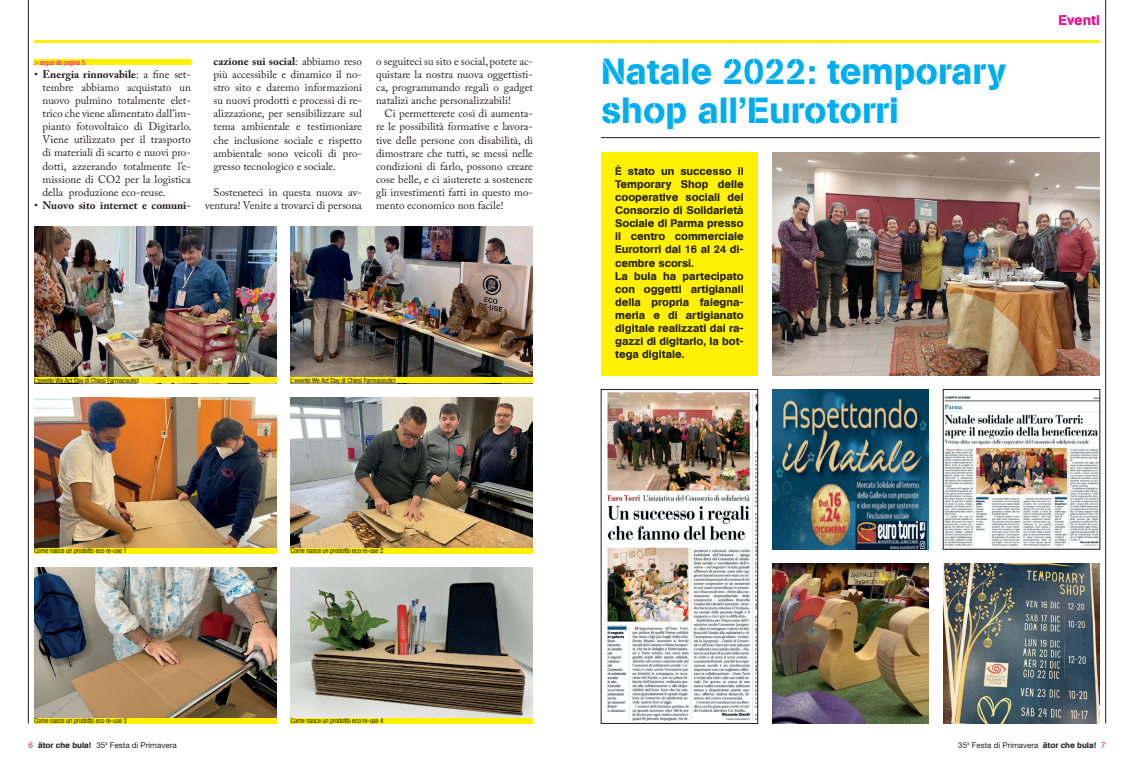
<style>
.page{position:relative;width:1134px;height:766px;background:#fff}
.page>*{position:absolute;margin:0;border:0;box-sizing:border-box;transform-origin:0 0}
.t1{font:36px/38.8px "AG Book Stencil";color:#00aeef}
.t2{font:14px "AG Book Stencil";color:#ed028c}
.t3{font:11px/13.1px "Adobe Caslon Pro";color:#231f20;text-align:justify}
.t4{font:11px/13.1px "AG Book Stencil";color:#231f20}
.t5{font:700 11px "Adobe Caslon Pro";color:#231f20}
.t6{font:8px "Helvetica Neue LT Std";color:#231f20}
.t7{font:condensed 7px "Helvetica Neue LT Std";letter-spacing:-.02em;color:#231f20}
.t8{font:condensed 7px "Helvetica Neue LT Std";letter-spacing:-.02em;color:#ed028c}
.s1{font-weight:700}
.s2{font-weight:400}
.s3{color:#ed028c}
.s4{font-family:"AG Book Stencil"}
</style>
<div class="page">
<hr style="left:558px;top:40px;width:542px;height:3px;background:#fff101">
<hr style="left:1105px;top:0;width:1px;height:723px;background:#231f20">
<hr style="left:28px;top:0;width:1px;height:723px;background:#231f20">
<hr style="left:34px;top:40px;width:541px;height:3px;background:#fff101">
<div style="left:601px;top:152px;width:157px;height:223px;background:#fff101"></div>
<hr style="left:601px;top:137px;width:499px;height:1px;background:#231f20">
<img style="left:607px;top:392px;width:149px;height:329px">
<div style="left:601px;top:389px;width:157px;height:334px;border:1px solid #231f20"></div>
<img style="left:945px;top:396px;width:153px;height:151px">
<div style="left:943px;top:389px;width:157px;height:160px;border:1px solid #231f20"></div>
<img style="left:943px;top:563px;width:157px;height:160px">
<img style="left:772px;top:563px;width:156px;height:160px">
<img style="left:772px;top:389px;width:157px;height:160px">
<img style="left:772px;top:152px;width:328px;height:223px">
<div style="left:34px;top:60px;width:157px;height:5px;background:#fff101"></div>
<img style="left:34px;top:397px;width:242px;height:151px">
<img style="left:291px;top:397px;width:242px;height:151px">
<img style="left:291px;top:227px;width:242px;height:151px">
<img style="left:34px;top:227px;width:242px;height:151px">
<img style="left:34px;top:567px;width:242px;height:151px">
<img style="left:291px;top:567px;width:242px;height:151px">
<div style="left:34px;top:378px;width:242px;height:5px;background:#fff101"></div>
<div style="left:34px;top:548px;width:242px;height:5px;background:#fff101"></div>
<div style="left:34px;top:718px;width:242px;height:5px;background:#fff101"></div>
<div style="left:291px;top:378px;width:242px;height:5px;background:#fff101"></div>
<div style="left:291px;top:548px;width:242px;height:5px;background:#fff101"></div>
<div style="left:291px;top:718px;width:242px;height:5px;background:#fff101"></div>
<p class="t2" style="left:1058px;top:12px;width:43px">Eventi</p>
<p class="t8" style="left:34px;top:58px;width:53px">&gt; segue da pagina 5</p>
<p class="t3" style="left:43px;top:67px;width:151px;text-indent:-9px">• <span class="s1">Energia rinnovabile</span>: a fine set&shy;tembre abbiamo acquistato un nuovo pulmino totalmente elet&shy;trico che viene alimentato dall’im&shy;pianto fotovoltaico di Digitarlo.<br>Viene utilizzato per il trasporto di materiali di scarto e nuovi pro&shy;dotti, azzerando totalmente l’e&shy;missione di CO2 per la logistica della produzione eco-reuse.</p>
<p class="t5" style="left:34px;top:198px;width:158px"><span class="s2">•</span> Nuovo sito internet e comuni-</p>
<p class="t3" style="left:214px;top:54px;width:150px"><span class="s1">cazione sui social</span>: abbiamo reso più accessibile e dinamico il no&shy;stro sito e daremo informazioni su nuovi prodotti e processi di re&shy;alizzazione, per sensibilizzare sul tema ambientale e testimoniare che inclusione sociale e rispetto ambientale sono veicoli di pro&shy;gresso tecnologico e sociale.</p>
<p class="t3" style="left:205px;top:185px;width:158px;text-align:right">Sosteneteci in questa nuova av&shy;ventura! Venite a trovarci di persona</p>
<p class="t3" style="left:376px;top:54px;width:158px">o seguiteci su sito e social, potete ac&shy;quistare la nostra nuova oggettisti&shy;ca, programmando regali o gadget natalizi anche personalizzabili!</p>
<p class="t3" style="left:376px;top:107px;width:158px;text-indent:9px">Ci permetterete così di aumenta&shy;re le possibilità formative e lavora&shy;tive delle persone con disabilità, di dimostrare che tutti, se messi nelle condizioni di farlo, possono creare cose belle, e ci aiuterete a sostenere gli investimenti fatti in questo mo&shy;mento economico non facile!</p>
<h1 class="t1" style="left:601px;top:52px;width:407px">Natale 2022: temporary shop all’Eurotorri</h1>
<p class="t4" style="left:615px;top:164px;width:130px">È stato un successo il<br>Temporary Shop delle cooperative sociali del<br>Consorzio di Solidarietà<br>Sociale di Parma presso il centro commerciale<br>Eurotorri dal 16 al 24 di&shy;cembre scorsi.<br>La bula ha partecipato con oggetti artigianali della propria falegna&shy;meria e di artigianato digitale realizzati dai ra&shy;gazzi di digitarlo, la bot&shy;tega digitale.</p>
<p class="t7" style="left:34px;top:376px;width:107px">L’evento We Act Day di Chiesi Farmaceutici</p>
<p class="t7" style="left:291px;top:376px;width:107px">L’evento We Act Day di Chiesi Farmaceutici</p>
<p class="t7" style="left:34px;top:546px;width:94px">Come nasce un prodotto eco re-use 1</p>
<p class="t7" style="left:291px;top:546px;width:94px">Come nasce un prodotto eco re-use 2</p>
<p class="t7" style="left:34px;top:716px;width:94px">Come nasce un prodotto eco re-use 3</p>
<p class="t7" style="left:291px;top:716px;width:94px">Come nasce un prodotto eco re-use 4</p>
<p class="t6" style="left:28px;top:740px;width:150px"><span class="s3">6</span> <span class="s4">ätor che bula!</span> 35<sup>a</sup> Festa di Primavera</p>
<p class="t6" style="left:958px;top:740px;width:149px">35<sup>a</sup> Festa di Primavera <span class="s4">ätor che bula!</span> <span class="s3">7</span></p>
</div>
